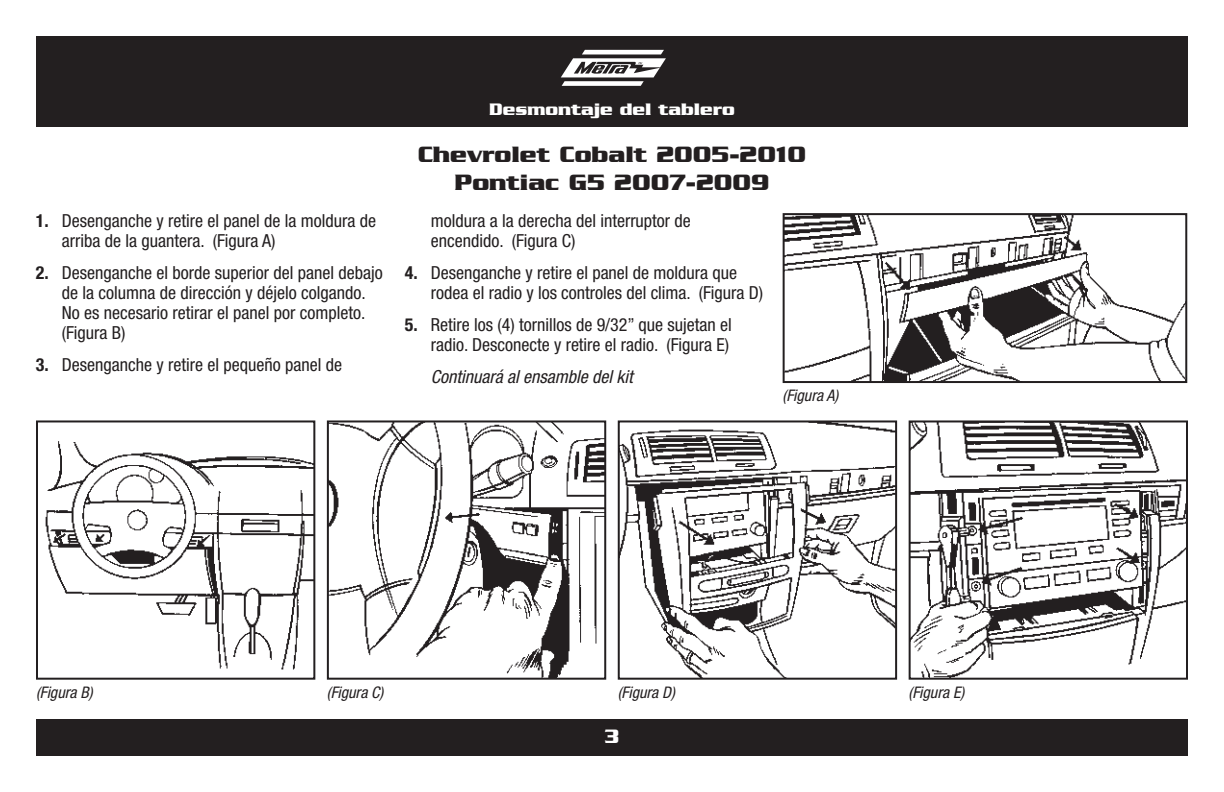
<style>
.page{position:relative;width:1224px;height:792px;background:#fff}
.page>*{position:absolute;margin:0;border:0;box-sizing:border-box;transform-origin:0 0}
.t1{font:700 24px/28px "Serpentine";color:#231f20;text-align:center}
.t2{font:700 20px "Serpentine D";color:#fff}
.t3{font:condensed 18px/20px "Helvetica Neue";color:#231f20}
.t4{font:italic condensed 18px "Helvetica Neue";color:#231f20}
.t5{font:700 18px "Serpentine";color:#fff}
.t6{font:italic condensed 16px "Helvetica Neue";color:#231f20}
.s1{font-weight:700}
</style>
<div class="page">
<div style="left:36px;top:36px;width:1152px;height:91px;background:#231f20"></div>
<svg style="left:561px;top:50px;width:105px;height:36px"></svg>
<div style="left:36px;top:719px;width:1152px;height:37px;background:#231f20"></div>
<img style="left:786px;top:216px;width:398px;height:164px">
<div style="left:783px;top:213px;width:404px;height:170px;border:2px solid #231f20"></div>
<img style="left:45px;top:441px;width:267px;height:229px">
<div style="left:36px;top:420px;width:279px;height:260px;border:2px solid #231f20"></div>
<img style="left:330px;top:423px;width:273px;height:254px">
<div style="left:327px;top:420px;width:279px;height:260px;border:2px solid #231f20"></div>
<img style="left:621px;top:423px;width:273px;height:254px">
<div style="left:618px;top:420px;width:279px;height:260px;border:2px solid #231f20"></div>
<img style="left:912px;top:423px;width:273px;height:254px">
<div style="left:909px;top:420px;width:279px;height:260px;border:2px solid #231f20"></div>
<p class="t5" style="left:489px;top:99px;width:247px">Desmontaje del tablero</p>
<p class="t3" style="left:62px;top:211px;width:316px;text-indent:-26px"><span class="s1">1.</span> Desenganche y retire el panel de la moldura de arriba de la guantera. (Figura A)</p>
<p class="t3" style="left:62px;top:263px;width:322px;text-indent:-26px"><span class="s1">2.</span> Desenganche el borde superior del panel debajo de la columna de dirección y déjelo colgando.<br>No es necesario retirar el panel por completo. (Figura B)</p>
<p class="t3" style="left:36px;top:355px;width:308px"><span class="s1">3.</span> Desenganche y retire el pequeño panel de</p>
<h1 class="t1" style="left:418px;top:140px;width:390px">Chevrolet Cobalt 2005-2010<br>Pontiac G5 2007-2009</h1>
<p class="t3" style="left:431px;top:211px;width:262px">moldura a la derecha del interruptor de encendido. (Figura C)</p>
<p class="t3" style="left:431px;top:263px;width:334px;text-indent:-26px"><span class="s1">4.</span> Desenganche y retire el panel de moldura que rodea el radio y los controles del clima. (Figura D)</p>
<p class="t3" style="left:405px;top:315px;width:329px;text-align:right"><span class="s1">5.</span> Retire los (4) tornillos de 9/32” que sujetan el radio. Desconecte y retire el radio. (Figura E)</p>
<p class="t4" style="left:431px;top:366px;width:203px">Continuará al ensamble del kit</p>
<p class="t6" style="left:783px;top:386px;width:57px">(Figura A)</p>
<p class="t6" style="left:36px;top:683px;width:58px">(Figura B)</p>
<p class="t6" style="left:327px;top:683px;width:58px">(Figura C)</p>
<p class="t6" style="left:618px;top:683px;width:59px">(Figura D)</p>
<p class="t6" style="left:909px;top:683px;width:57px">(Figura E)</p>
<p class="t2" style="left:604px;top:726px;width:18px">3</p>
</div>
